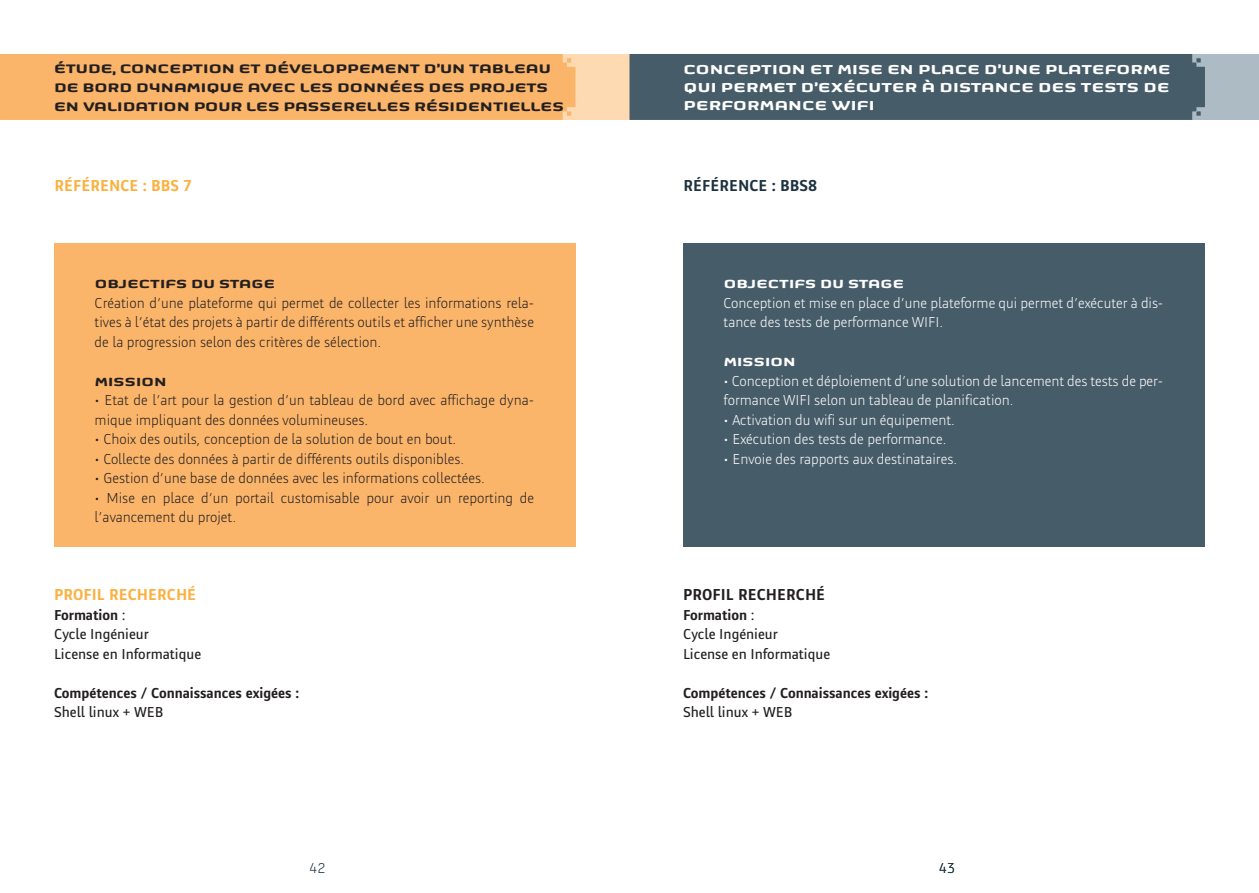
<style>
.page{position:relative;width:1259px;height:893px;background:#fff}
.page>*{position:absolute;margin:0;border:0;box-sizing:border-box;transform-origin:0 0}
.t1{font:700 16.5px/18px "Sagemcom Title";letter-spacing:.01em;color:#fff;text-align:justify}
.t2{font:700 16.5px "Sagemcom Type";color:#fbb03f}
.t3{font:700 16.5px "Sagemcom Type";color:#231f20}
.t4{font:700 16.5px "Sagemcom Type";color:#1d323e}
.t5{font:700 15.75px/19.4px "Sagemcom Title";color:#231f20}
.t6{font:300 15px/19.5px "Sagemcom Type";color:#231f20}
.t7{font:300 15px/19.5px "Sagemcom Type";color:#fff}
.t8{font:15px/19.5px "Sagemcom Type";color:#231f20}
.t9{font:700 15px "Sagemcom Type";color:#231f20}
.t10{font:700 15px "Sagemcom Title";letter-spacing:.01em;color:#231f20}
.t11{font:700 15px "Sagemcom Title";letter-spacing:.01em;color:#fff}
.t12{font:300 15px "Sagemcom Type";color:#1d323e}
.s1{font-weight:700}
</style>
<div class="page">
<div style="left:1px;top:54px;width:628px;height:66px;background:#fedab3"></div>
<div style="left:0;top:54px;width:575px;height:66px;background:#fbb56a"></div>
<div style="left:54px;top:244px;width:521px;height:303px;background:#fbb56a"></div>
<div style="left:630px;top:54px;width:629px;height:66px;background:#acbbc4"></div>
<div style="left:629px;top:54px;width:576px;height:66px;background:#475c69"></div>
<div style="left:683px;top:244px;width:522px;height:303px;background:#475c69"></div>
<p class="t5" style="left:54px;top:59px;width:511px">ÉTUDE, CONCEPTION ET DÉVELOPPEMENT D’UN TABLEAU<br>DE BORD DYNAMIQUE AVEC LES DONNÉES DES PROJETS<br>EN VALIDATION POUR LES PASSERELLES RÉSIDENTIELLES</p>
<p class="t2" style="left:55px;top:176px;width:139px">RÉFÉRENCE : BBS 7</p>
<p class="t10" style="left:95px;top:277px;width:182px">OBJECTIFS DU STAGE</p>
<p class="t6" style="left:95px;top:293px;width:441px;text-align:justify">Création d’une plateforme qui permet de collecter les informations rela&shy;tives à l’état des projets à partir de différents outils et afficher une synthèse de la progression selon des critères de sélection.</p>
<p class="t10" style="left:95px;top:374px;width:73px">MISSION</p>
<p class="t6" style="left:95px;top:390px;width:441px">• Etat de l’art pour la gestion d’un tableau de bord avec affichage dyna&shy;mique impliquant des données volumineuses.</p>
<p class="t6" style="left:95px;top:429px;width:363px">• Choix des outils, conception de la solution de bout en bout.</p>
<p class="t6" style="left:95px;top:449px;width:371px">• Collecte des données à partir de différents outils disponibles.</p>
<p class="t6" style="left:95px;top:468px;width:392px">• Gestion d’une base de données avec les informations collectées.</p>
<p class="t6" style="left:95px;top:488px;width:441px">• Mise en place d’un portail customisable pour avoir un reporting de l’avancement du projet.</p>
<p class="t2" style="left:54px;top:586px;width:144px">PROFIL RECHERCHÉ</p>
<p class="t8" style="left:54px;top:605px;width:149px"><span class="s1">Formation</span> :<br>Cycle Ingénieur<br>License en Informatique</p>
<p class="t9" style="left:54px;top:684px;width:247px">Compétences / Connaissances exigées :</p>
<p class="t8" style="left:54px;top:702px;width:111px">Shell linux + WEB</p>
<p class="t12" style="left:309px;top:860px;width:18px">42</p>
<p class="t1" style="left:683px;top:61px;width:488px">CONCEPTION ET MISE EN PLACE D’UNE PLATEFORME QUI PERMET D’EXÉCUTER À DISTANCE DES TESTS DE PERFORMANCE WIFI</p>
<p class="t4" style="left:683px;top:176px;width:135px">RÉFÉRENCE : BBS8</p>
<p class="t11" style="left:723px;top:277px;width:182px">OBJECTIFS DU STAGE</p>
<p class="t7" style="left:723px;top:293px;width:441px">Conception et mise en place d’une plateforme qui permet d’exécuter à dis&shy;tance des tests de performance WIFI.</p>
<p class="t11" style="left:723px;top:355px;width:73px">MISSION</p>
<p class="t7" style="left:723px;top:371px;width:441px">• Conception et déploiement d’une solution de lancement des tests de per&shy;formance WIFI selon un tableau de planification.</p>
<p class="t7" style="left:723px;top:410px;width:233px">• Activation du wifi sur un équipement.</p>
<p class="t7" style="left:723px;top:429px;width:224px">• Exécution des tests de performance.</p>
<p class="t7" style="left:723px;top:449px;width:235px">• Envoie des rapports aux destinataires.</p>
<p class="t3" style="left:683px;top:586px;width:144px">PROFIL RECHERCHÉ</p>
<p class="t8" style="left:683px;top:605px;width:149px"><span class="s1">Formation</span> :<br>Cycle Ingénieur<br>License en Informatique</p>
<p class="t9" style="left:683px;top:684px;width:247px">Compétences / Connaissances exigées :</p>
<p class="t8" style="left:683px;top:702px;width:111px">Shell linux + WEB</p>
<p class="t12" style="left:938px;top:860px;width:18px">43</p>
</div>
